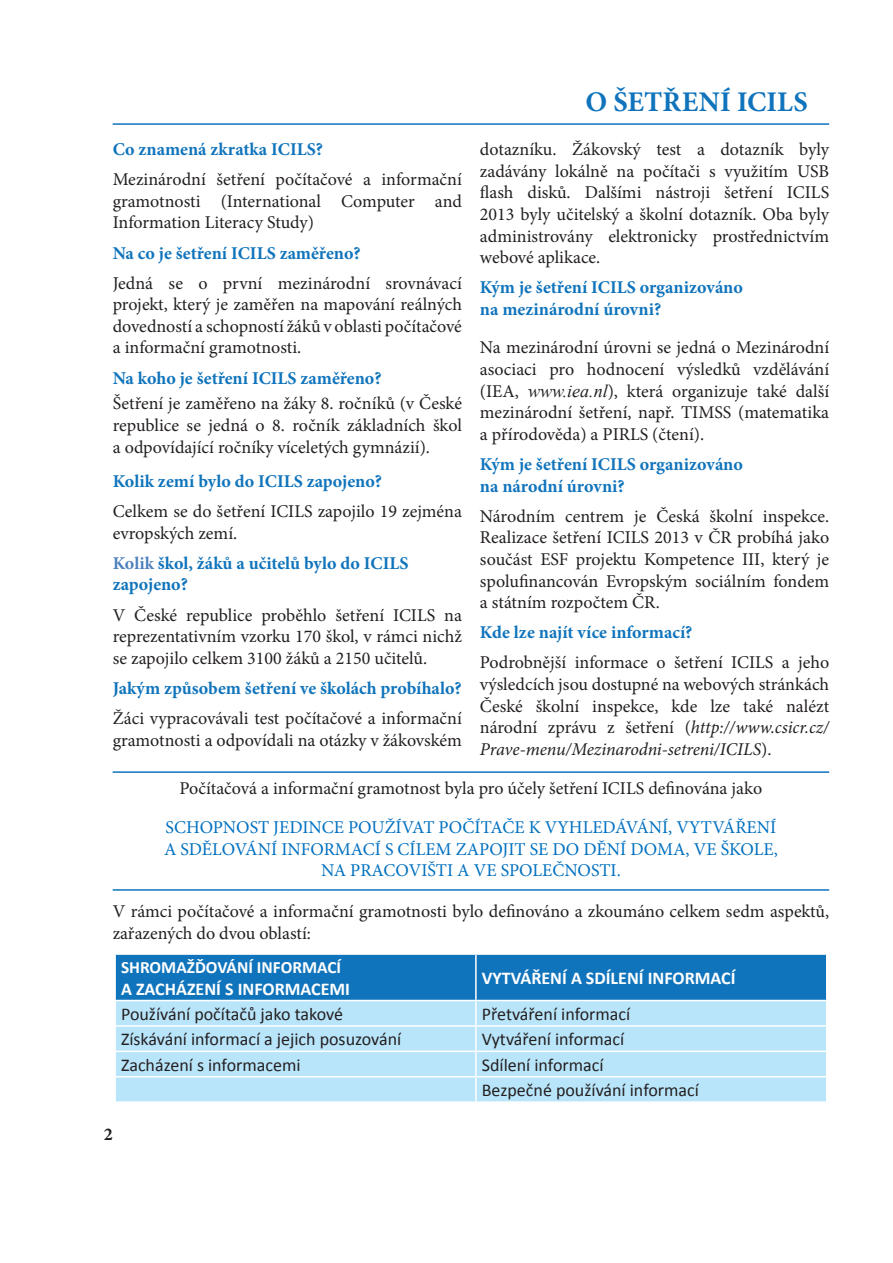
<style>
.page{position:relative;width:893px;height:1263px;background:#fff}
.page>*{position:absolute;margin:0;border:0;box-sizing:border-box;transform-origin:0 0}
.Nadpis_1_bez_cisla{font:700 28.5px "Minion Pro";letter-spacing:.005em;color:#1074bc}
.hlavni_text{font:18px/21.6px "Minion Pro";color:#231f20;text-align:justify}
.Nadpis_2{font:700 18px/21.6px "Minion Pro";color:#1074bc}
.hlavni_text-2{font:18px "Calibri";color:#231f20}
.hlavni_text-3{font:18px/21.6px "Minion Pro";color:#0070c0;text-align:center}
.hlavni_text-4{font:700 18px "Calibri";color:#fff}
.t1{font:700 18px "Minion Pro";color:#231f20}
.Default{font:700 17.25px "Calibri";color:#fff}
.s1{color:#4f81bd}
.s2{font-family:"Times New Roman";font-style:italic}
.s3{font-style:italic}
</style>
<div class="page">
<hr style="left:113px;top:123px;width:716px;height:2px;background:#1074bc">
<hr style="left:113px;top:771px;width:716px;height:2px;background:#1074bc">
<hr style="left:113px;top:889px;width:716px;height:2px;background:#1074bc">
<svg style="left:115px;top:954px;width:712px;height:147px;background:#89c3e7"></svg>
<p class="Nadpis_2" style="left:113px;top:138px;width:212px">Co znamená zkratka ICILS?</p>
<p class="hlavni_text" style="left:113px;top:169px;width:351px">Mezinárodní šetření počítačové a informační gramotnosti (International Computer and Information Literacy Study)</p>
<p class="Nadpis_2" style="left:113px;top:242px;width:249px">Na co je šetření ICILS zaměřeno?</p>
<p class="hlavni_text" style="left:113px;top:272px;width:351px">Jedná se o první mezinárodní srovnávací projekt, který je zaměřen na mapování reálných dovedností a schopností žáků v oblasti počítačové a informační gramotnosti.</p>
<p class="Nadpis_2" style="left:113px;top:367px;width:270px">Na koho je šetření ICILS zaměřeno?</p>
<p class="hlavni_text" style="left:113px;top:393px;width:351px">Šetření je zaměřeno na žáky 8. ročníků (v České republice se jedná o 8. ročník základních škol a odpovídající ročníky víceletých gymnázií).</p>
<p class="Nadpis_2" style="left:113px;top:470px;width:271px">Kolik zemí bylo do ICILS zapojeno?</p>
<p class="hlavni_text" style="left:113px;top:501px;width:351px">Celkem se do šetření ICILS zapojilo 19 zejména evropských zemí.</p>
<p class="Nadpis_2" style="left:113px;top:552px;width:297px"><span class="s1">Kolik</span> škol, žáků a učitelů bylo do ICILS zapojeno?</p>
<p class="hlavni_text" style="left:113px;top:604px;width:351px">V České republice proběhlo šetření ICILS na reprezentativním vzorku 170 škol, v rámci nichž se zapojilo celkem 3100 žáků a 2150 učitelů.</p>
<p class="Nadpis_2" style="left:113px;top:677px;width:351px">Jakým způsobem šetření ve školách probíhalo?</p>
<p class="hlavni_text" style="left:113px;top:707px;width:351px">Žáci vypracovávali test počítačové a informační gramotnosti a odpovídali na otázky v žákovském</p>
<p class="Nadpis_1_bez_cisla" style="left:586px;top:81px;width:224px">O ŠETŘENÍ ICILS</p>
<p class="hlavni_text" style="left:480px;top:139px;width:351px">dotazníku. Žákovský test a dotazník byly zadávány lokálně na počítači s využitím USB flash disků. Dalšími nástroji šetření ICILS 2013 byly učitelský a školní dotazník. Oba byly administrovány elektronicky prostřednictvím webové aplikace.</p>
<p class="Nadpis_2" style="left:480px;top:276px;width:264px">Kým je šetření ICILS organizováno na mezinárodní úrovni?</p>
<p class="hlavni_text" style="left:480px;top:337px;width:351px">Na mezinárodní úrovni se jedná o Mezinárodní asociaci pro hodnocení výsledků vzdělávání (IEA, <span class="s2">www.iea.nl</span>), která organizuje také další mezinárodní šetření, např. TIMSS (matematika a přírodověda) a PIRLS (čtení).</p>
<p class="Nadpis_2" style="left:480px;top:453px;width:264px">Kým je šetření ICILS organizováno na národní úrovni?</p>
<p class="hlavni_text" style="left:480px;top:505px;width:351px">Národním centrem je Česká školní inspekce.<br>Realizace šetření ICILS 2013 v ČR probíhá jako součást ESF projektu Kompetence III, který je spolufinancován Evropským sociálním fondem a státním rozpočtem ČR.</p>
<p class="Nadpis_2" style="left:480px;top:621px;width:214px">Kde lze najít více informací?</p>
<p class="hlavni_text" style="left:480px;top:652px;width:351px">Podrobnější informace o šetření ICILS a jeho výsledcích jsou dostupné na webových stránkách České školní inspekce, kde lze také nalézt národní zprávu z šetření (<span class="s3">http://www.csicr.cz/ Prave-menu/Mezinarodni-setreni/ICILS</span>).</p>
<p class="hlavni_text" style="left:180px;top:778px;width:584px">Počítačová a informační gramotnost byla pro účely šetření ICILS definována jako</p>
<p class="hlavni_text-3" style="left:164px;top:817px;width:615px">SCHOPNOST JEDINCE POUŽÍVAT POČÍTAČE K VYHLEDÁVÁNÍ, VYTVÁŘENÍ<br>A SDĚLOVÁNÍ INFORMACÍ S CÍLEM ZAPOJIT SE DO DĚNÍ DOMA, VE ŠKOLE,<br>NA PRACOVIŠTI A VE SPOLEČNOSTI.</p>
<p class="hlavni_text" style="left:113px;top:901px;width:718px">V rámci počítačové a informační gramotnosti bylo definováno a zkoumáno celkem sedm aspektů, zařazených do dvou oblastí:</p>
<p class="Default" style="left:121px;top:956px;width:222px">SHROMAŽĎOVÁNÍ INFORMACÍ</p>
<p class="hlavni_text-4" style="left:121px;top:977px;width:230px">A ZACHÁZENÍ S INFORMACEMI</p>
<p class="hlavni_text-4" style="left:482px;top:966px;width:255px">VYTVÁŘENÍ A SDÍLENÍ INFORMACÍ</p>
<p class="hlavni_text-2" style="left:121px;top:1002px;width:223px">Používání počítačů jako takové</p>
<p class="hlavni_text-2" style="left:482px;top:1002px;width:150px">Přetváření informací</p>
<p class="hlavni_text-2" style="left:121px;top:1028px;width:282px">Získávání informací a jejich posuzování</p>
<p class="hlavni_text-2" style="left:482px;top:1028px;width:144px">Vytváření informací</p>
<p class="hlavni_text-2" style="left:121px;top:1053px;width:181px">Zacházení s informacemi</p>
<p class="hlavni_text-2" style="left:482px;top:1053px;width:123px">Sdílení informací</p>
<p class="hlavni_text-2" style="left:482px;top:1079px;width:219px">Bezpečné používání informací</p>
<p class="t1" style="left:104px;top:1121px;width:10px">2</p>
</div>
